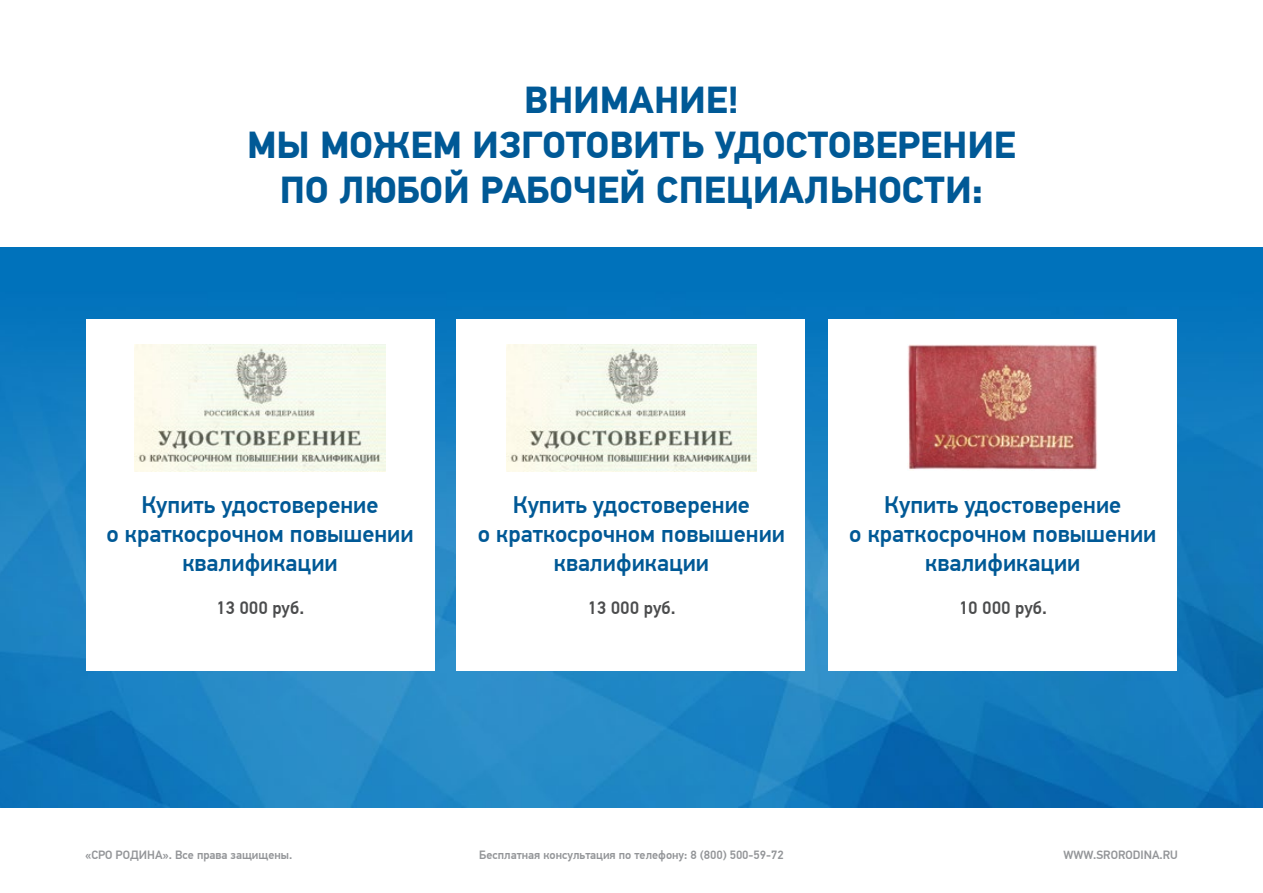
<style>
.page{position:relative;width:1263px;height:893px;background:#fff}
.page>*{position:absolute;margin:0;border:0;box-sizing:border-box;transform-origin:0 0}
.t1{font:700 37.5px "PF Din Text Pro";color:#005996}
.t2{font:500 24px/28.8px "PF Din Text Pro";color:#005996;text-align:center}
.t3{font:500 18px "PF Din Text Pro";color:#4b4c4d}
.t4{font:500 12px "PF Din Text Pro";color:#939598}
</style>
<div class="page">
<img style="left:0;top:248px;width:1263px;height:560px">
<div style="left:86px;top:320px;width:348px;height:351px;background:#fff"></div>
<div style="left:456px;top:320px;width:349px;height:351px;background:#fff"></div>
<div style="left:828px;top:320px;width:348px;height:351px;background:#fff"></div>
<img style="left:135px;top:344px;width:251px;height:128px">
<img style="left:506px;top:344px;width:251px;height:128px">
<img style="left:908px;top:344px;width:189px;height:126px">
<p class="t1" style="left:524px;top:77px;width:216px">ВНИМАНИЕ!</p>
<p class="t1" style="left:247px;top:122px;width:770px">МЫ МОЖЕМ ИЗГОТОВИТЬ УДОСТОВЕРЕНИЕ</p>
<p class="t1" style="left:280px;top:167px;width:705px">ПО ЛЮБОЙ РАБОЧЕЙ СПЕЦИАЛЬНОСТИ:</p>
<p class="t2" style="left:142px;top:491px;width:239px">Купить удостоверение</p>
<p class="t2" style="left:106px;top:520px;width:309px">о краткосрочном повышении квалификации</p>
<p class="t3" style="left:216px;top:597px;width:90px">13 000 руб.</p>
<p class="t2" style="left:513px;top:491px;width:239px">Купить удостоверение</p>
<p class="t2" style="left:478px;top:520px;width:309px">о краткосрочном повышении квалификации</p>
<p class="t3" style="left:587px;top:597px;width:90px">13 000 руб.</p>
<p class="t2" style="left:884px;top:491px;width:239px">Купить удостоверение</p>
<p class="t2" style="left:849px;top:520px;width:309px">о краткосрочном повышении квалификации</p>
<p class="t3" style="left:959px;top:597px;width:90px">10 000 руб.</p>
<p class="t4" style="left:85px;top:848px;width:209px">«СРО РОДИНА». Все права защищены.</p>
<p class="t4" style="left:479px;top:848px;width:306px">Бесплатная консультация по телефону: 8 (800) 500-59-72</p>
<p class="t4" style="left:1063px;top:848px;width:116px">WWW.SRORODINA.RU</p>
</div>
